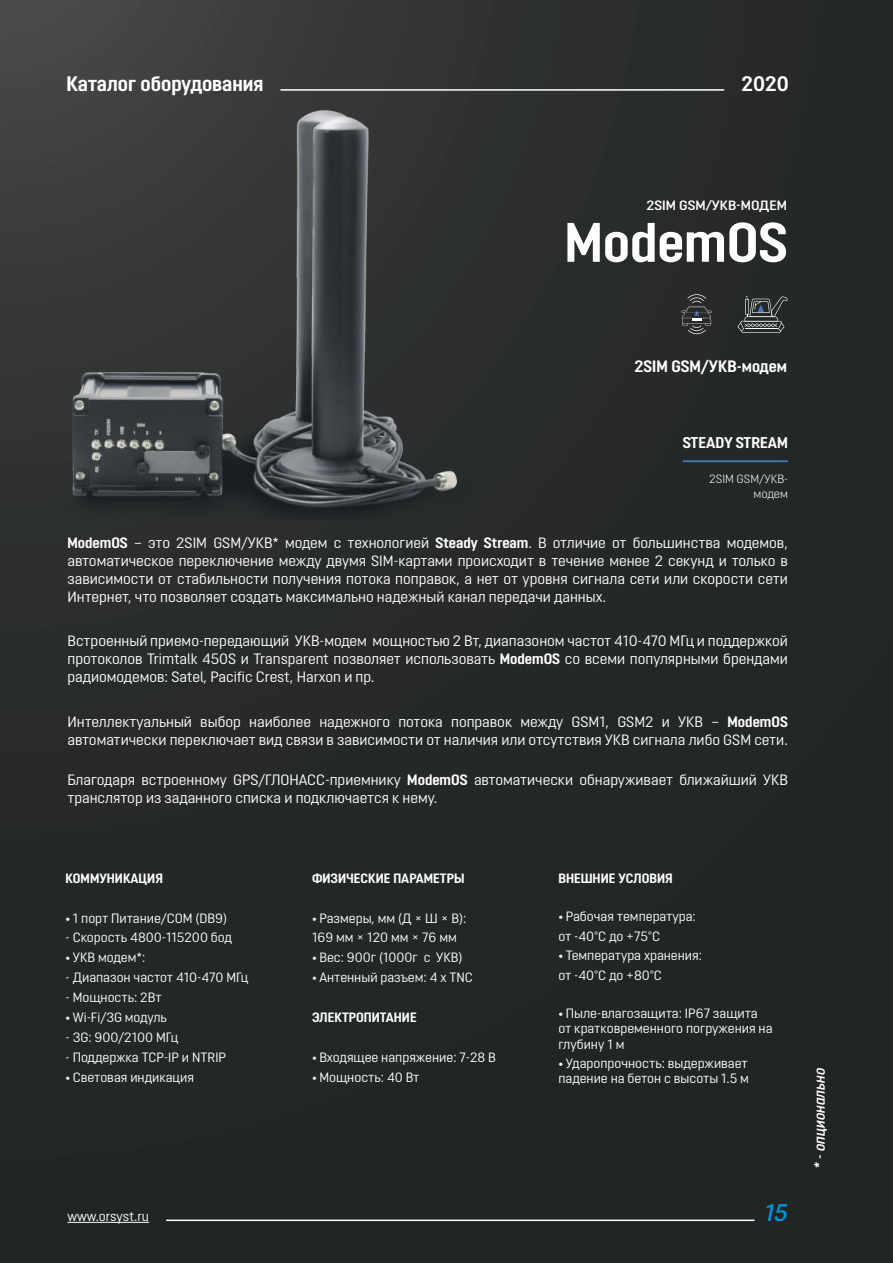
<style>
.page{position:relative;width:893px;height:1263px;background:#242727}
.page>*{position:absolute;margin:0;border:0;box-sizing:border-box;transform-origin:0 0}
.t1{font:700 55.5px "Opinion Pro";color:#fff}
.t2{font:italic 600 24px "Opinion Pro";color:#0095d7}
.t3{font:700 21px "Opinion Pro";color:#fff}
.t4{font:700 16.5px "Opinion Pro";color:#fff}
.t5{font:700 15.6px "Opinion Pro";color:#fff}
.t6{font:15px/18px "Opinion Pro";color:#fff;text-align:justify}
.t7{font:italic 600 15px "Opinion Pro";color:#fff}
.t8{font:13.5px/15.1px "Opinion Pro";color:#fff}
.t9{font:700 13.5px "Opinion Pro";color:#fff}
.t10{font:600 13.5px "Opinion Pro";color:#fff;scale:1.08 1}
.t11{font:300 12px/15px "Opinion Pro";color:#fff;text-align:right}
.s1{font-weight:700}
.s2{font-size:12px}
</style>
<div class="page">
<img style="left:52px;top:104px;width:419px;height:416px">
<svg style="left:737px;top:296px;width:51px;height:37px;background:#494c4d"></svg>
<hr style="left:683px;top:460px;width:105px;height:2px;background:#3f7ab3">
<hr style="left:68px;top:1222px;width:81px;height:1px;background:#fff">
<hr style="left:166px;top:1219px;width:588px;height:2px;background:#fff">
<hr style="left:280px;top:89px;width:444px;height:2px;background:#fff">
<svg style="left:682px;top:294px;width:30px;height:40px"></svg>
<h3 class="t3" style="left:66px;top:71px;width:199px">Каталог оборудования</h3>
<h3 class="t3" style="left:741px;top:71px;width:49px">2020</h3>
<p class="t10" style="left:646px;top:198px;width:132px">2SIM GSM/УКВ-МОДЕМ</p>
<h1 class="t1" style="left:564px;top:210px;width:225px">ModemOS</h1>
<p class="t4" style="left:634px;top:357px;width:154px">2SIM GSM/УКВ-модем</p>
<p class="t5" style="left:683px;top:433px;width:107px">STEADY STREAM</p>
<p class="t11" style="left:709px;top:471px;width:80px">2SIM GSM/УКВ&shy;модем</p>
<p class="t6" style="left:68px;top:533px;width:722px"><span class="s1">ModemOS</span> – это 2SIM GSM/УКВ* модем с технологией <span class="s1">Steady Stream</span>. В отличие от большинства модемов, автоматическое переключение между двумя SIM-картами происходит в течение менее 2 секунд и только в зависимости от стабильности получения потока поправок, а нет от уровня сигнала сети или скорости сети Интернет, что позволяет создать максимально надежный канал передачи данных.</p>
<p class="t6" style="left:68px;top:632px;width:722px">Встроенный приемо-передающий УКВ-модем мощностью 2 Вт, диапазоном частот 410-470 МГц и поддержкой протоколов Trimtalk 450S и Transparent позволяет использовать <span class="s1">ModemOS</span> со всеми популярными брендами радиомодемов: Satel, Pacific Crest, Harxon и пр.</p>
<p class="t6" style="left:68px;top:712px;width:722px">Интеллектуальный выбор наиболее надежного потока поправок между GSM1, GSM2 и УКВ – <span class="s1">ModemOS </span>автоматически переключает вид связи в зависимости от наличия или отсутствия УКВ сигнала либо GSM сети.</p>
<p class="t6" style="left:68px;top:770px;width:722px">Благодаря встроенному GPS/ГЛОНАСС-приемнику <span class="s1">ModemOS</span> автоматически обнаруживает ближайший УКВ транслятор из заданного списка и подключается к нему.</p>
<p class="t9" style="left:66px;top:870px;width:99px">КОММУНИКАЦИЯ</p>
<p class="t8" style="left:66px;top:910px;width:163px"><span class="s2">•</span> 1 порт Питание/COM (DB9)</p>
<p class="t8" style="left:66px;top:930px;width:168px">- Скорость 4800-115200 бод</p>
<p class="t8" style="left:66px;top:950px;width:81px"><span class="s2">•</span> УКВ модем*:</p>
<p class="t8" style="left:66px;top:970px;width:184px">- Диапазон частот 410-470 МГц</p>
<p class="t8" style="left:66px;top:990px;width:98px">- Мощность: 2Вт</p>
<p class="t8" style="left:66px;top:1010px;width:103px"><span class="s2">•</span> Wi-Fi/3G модуль</p>
<p class="t8" style="left:66px;top:1030px;width:114px">- 3G: 900/2100 МГц</p>
<p class="t8" style="left:66px;top:1050px;width:162px">- Поддержка ТСР-IP и NTRIP</p>
<p class="t8" style="left:66px;top:1069px;width:130px"><span class="s2">•</span> Световая индикация</p>
<p class="t9" style="left:312px;top:870px;width:154px">ФИЗИЧЕСКИЕ ПАРАМЕТРЫ</p>
<p class="t8" style="left:312px;top:908px;width:156px;line-height:20px"><span class="s2">•</span> Размеры, мм (Д × Ш × В):<br>169 мм × 120 мм × 76 мм</p>
<p class="t8" style="left:312px;top:950px;width:152px"><span class="s2">•</span> Вес: 900г (1000г с УКВ)</p>
<p class="t8" style="left:312px;top:970px;width:162px"><span class="s2">•</span> Антенный разъем: 4 x TNC</p>
<p class="t9" style="left:312px;top:1009px;width:106px">ЭЛЕКТРОПИТАНИЕ</p>
<p class="t8" style="left:312px;top:1050px;width:185px"><span class="s2">•</span> Входящее напряжение: 7-28 В</p>
<p class="t8" style="left:312px;top:1069px;width:109px"><span class="s2">•</span> Мощность: 40 Вт</p>
<p class="t9" style="left:558px;top:870px;width:116px">ВНЕШНИЕ УСЛОВИЯ</p>
<p class="t8" style="left:558px;top:907px;width:139px;line-height:19.4px"><span class="s2">•</span> Рабочая температура: от -40°С до +75°С</p>
<p class="t8" style="left:558px;top:946px;width:145px;line-height:19.4px"><span class="s2">•</span> Температура хранения: от -40°С до +80°С</p>
<p class="t8" style="left:558px;top:1006px;width:216px"><span class="s2">•</span> Пыле-влагозащита: IP67 защита от кратковременного погружения на глубину 1 м</p>
<p class="t8" style="left:558px;top:1055px;width:192px"><span class="s2">•</span> Ударопрочность: выдерживает падение на бетон с высоты 1.5 м</p>
<p class="t7" style="left:811px;top:1169px;width:103px;rotate:-90deg">* - опционально</p>
<p class="t8" style="left:68px;top:1208px;width:83px">www.orsyst.ru</p>
<h2 class="t2" style="left:764px;top:1198px;width:25px">15</h2>
</div>
